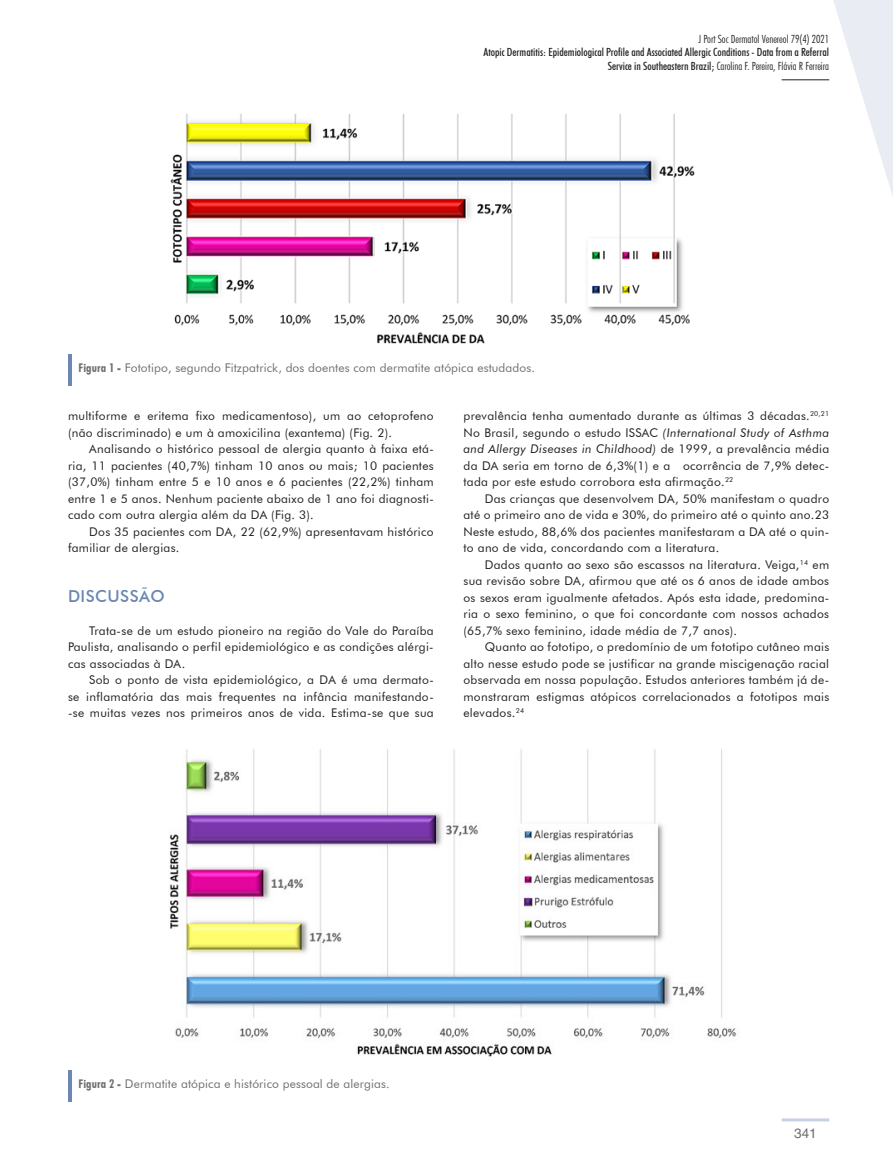
<style>
.page{position:relative;width:893px;height:1170px;background:#fff}
.page>*{position:absolute;margin:0;border:0;box-sizing:border-box;transform-origin:0 0}
.t1{font:500 16.5px "Futura BT";letter-spacing:.025em;color:#6c87b2}
.t2{font:13.5px "Helvetica LT Std";color:#6d6f71}
.t3{font:12px/16.5px "Futura BT";letter-spacing:.025em;color:#231f20;text-align:justify}
.t4{font:12px "Futura BT";letter-spacing:.01em;color:#6d6f71}
.t5{font:500 condensed 11.25px/13.5px "Futura BT";color:#231f20;text-align:right}
.t6{font:300 condensed 11.25px "Futura BT";color:#231f20}
.s1{font-weight:300}
.s2{font-weight:700;font-stretch:condensed}
.s3{font-style:italic}
</style>
<div class="page">
<hr style="left:782px;top:1118px;width:47px;height:3px;background:#c8d0e3">
<svg style="left:825px;top:0;width:68px;height:196px"></svg>
<hr style="left:782px;top:79px;width:47px;height:1px;background:#231f20">
<div style="left:68px;top:354px;width:5px;height:32px;background:#6c87b2"></div>
<img style="left:170px;top:114px;width:525px;height:230px">
<div style="left:68px;top:1070px;width:5px;height:31px;background:#6c87b2"></div>
<img style="left:169px;top:749px;width:568px;height:308px">
<p class="t6" style="left:698px;top:32px;width:132px">J Port Soc Dermatol Venereol 79(4) 2021</p>
<p class="t5" style="left:483px;top:46px;width:347px">Atopic Dermatitis: Epidemiological Profile and Associated Allergic Conditions - Data from a Referral<br>Service in Southeastern Brazil; <span class="s1">Carolina F. Pereira, Flávia R Ferreira</span></p>
<p class="t4" style="left:79px;top:360px;width:458px"><span class="s2">Figura 1 -</span> Fototipo, segundo Fitzpatrick, dos doentes com dermatite atópica estudados.</p>
<p class="t3" style="left:68px;top:407px;width:367px">multiforme e eritema fixo medicamentoso), um ao cetoprofeno (não discriminado) e um à amoxicilina (exantema) (Fig. 2).</p>
<p class="t3" style="left:68px;top:440px;width:367px;text-indent:21px">Analisando o histórico pessoal de alergia quanto à faixa etá&shy;ria, 11 pacientes (40,7%) tinham 10 anos ou mais; 10 pacientes (37,0%) tinham entre 5 e 10 anos e 6 pacientes (22,2%) tinham entre 1 e 5 anos. Nenhum paciente abaixo de 1 ano foi diagnosti&shy;cado com outra alergia além da DA (Fig. 3).</p>
<p class="t3" style="left:68px;top:523px;width:367px;text-indent:21px">Dos 35 pacientes com DA, 22 (62,9%) apresentavam histórico familiar de alergias.</p>
<h1 class="t1" style="left:68px;top:585px;width:98px">DISCUSSÃO</h1>
<p class="t3" style="left:68px;top:622px;width:367px;text-indent:21px">Trata-se de um estudo pioneiro na região do Vale do Paraíba Paulista, analisando o perfil epidemiológico e as condições alérgi&shy;cas associadas à DA.</p>
<p class="t3" style="left:68px;top:671px;width:367px;text-indent:21px">Sob o ponto de vista epidemiológico, a DA é uma dermato&shy;se inflamatória das mais frequentes na infância manifestando--se muitas vezes nos primeiros anos de vida. Estima-se que sua</p>
<p class="t3" style="left:463px;top:407px;width:367px">prevalência tenha aumentado durante as últimas 3 décadas.<sup>20,21<br></sup>No Brasil, segundo o estudo ISSAC <span class="s3">(International Study of Asthma and Allergy Diseases in Childhood)</span> de 1999, a prevalência média da DA seria em torno de 6,3%(1) e a ocorrência de 7,9% detec&shy;tada por este estudo corrobora esta afirmação.<sup>22</sup></p>
<p class="t3" style="left:463px;top:490px;width:367px;text-indent:21px">Das crianças que desenvolvem DA, 50% manifestam o quadro até o primeiro ano de vida e 30%, do primeiro até o quinto ano.23<br>Neste estudo, 88,6% dos pacientes manifestaram a DA até o quin&shy;to ano de vida, concordando com a literatura.</p>
<p class="t3" style="left:463px;top:556px;width:367px;text-indent:21px">Dados quanto ao sexo são escassos na literatura. Veiga,<sup>14</sup> em sua revisão sobre DA, afirmou que até os 6 anos de idade ambos os sexos eram igualmente afetados. Após esta idade, predomina&shy;ria o sexo feminino, o que foi concordante com nossos achados (65,7% sexo feminino, idade média de 7,7 anos).</p>
<p class="t3" style="left:463px;top:638px;width:367px;text-indent:21px">Quanto ao fototipo, o predomínio de um fototipo cutâneo mais alto nesse estudo pode se justificar na grande miscigenação racial observada em nossa população. Estudos anteriores também já de&shy;monstraram estigmas atópicos correlacionados a fototipos mais elevados.<sup>24</sup></p>
<p class="t4" style="left:79px;top:1076px;width:313px"><span class="s2">Figura 2 -</span> Dermatite atópica e histórico pessoal de alergias.</p>
<p class="t2" style="left:794px;top:1125px;width:24px">341</p>
</div>
